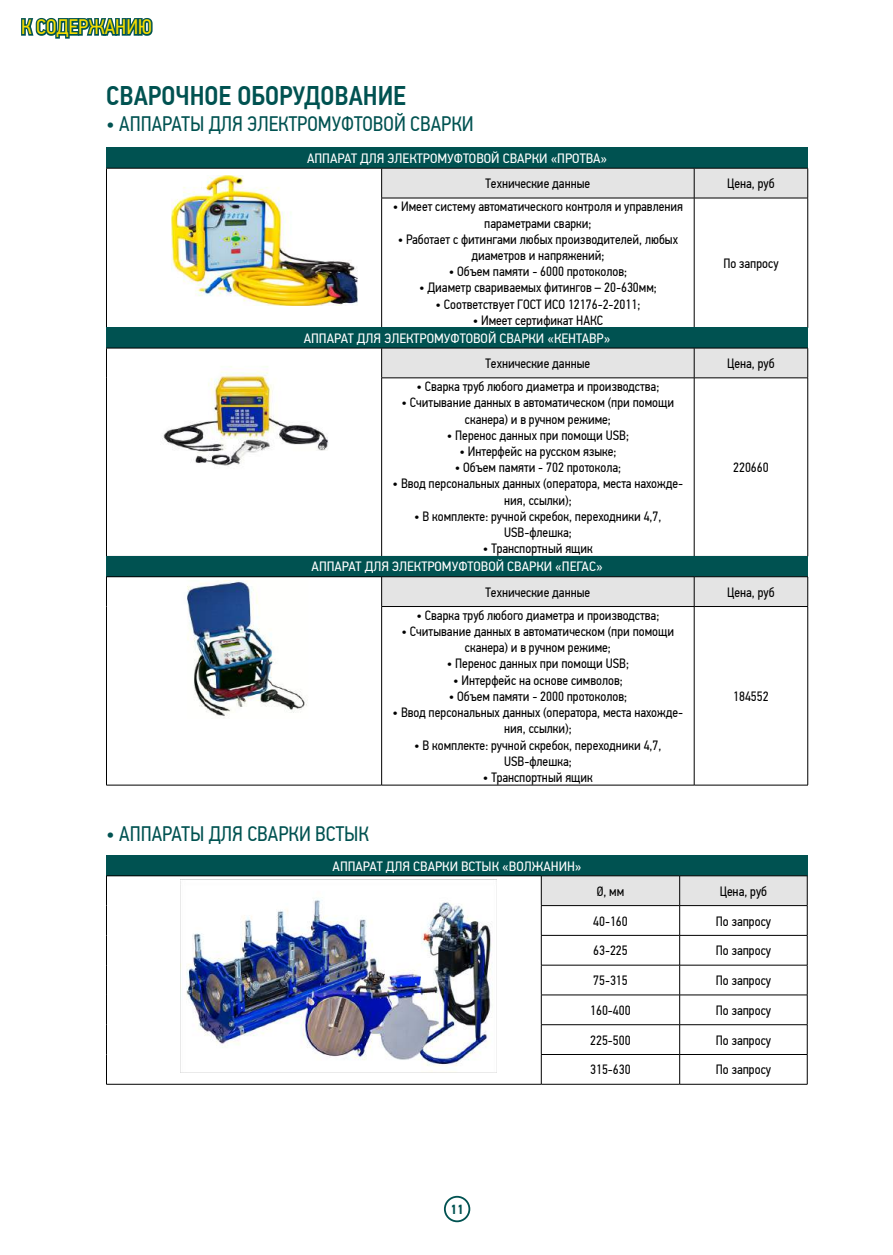
<style>
.page{position:relative;width:893px;height:1255px;background:#fff}
.page>*{position:absolute;margin:0;border:0;box-sizing:border-box;transform-origin:0 0}
.t1{font:500 27px "PF Din Text Cond Pro";color:#005251}
.t2{font:21px "PF Din Text Cond Pro";color:#005251}
.t3{font:21px "PF Din Text Cond Pro";color:#f7dd00}
.t4{font:13.5px/16.2px "PF Din Text Cond Pro";color:#000;text-align:center}
.t5{font:13.5px "PF Din Text Cond Pro";color:#fff;scale:1.1 1}
.t6{font:13.5px "PF Stamps Pro Solid";color:#005251}
</style>
<div class="page">
<div style="left:444px;top:1195px;width:26px;height:27px;border:2px solid #005251;border-radius:50%"></div>
<div style="left:106px;top:148px;width:702px;height:20px;background:#005251"></div>
<div style="left:382px;top:169px;width:425px;height:29px;background:#e4e4e4"></div>
<hr style="left:106px;top:168px;width:276px;height:1px;background:#000">
<hr style="left:106px;top:198px;width:1px;height:130px;background:#000">
<hr style="left:382px;top:168px;width:312px;height:1px;background:#000">
<hr style="left:381px;top:168px;width:1px;height:30px;background:#000">
<hr style="left:694px;top:168px;width:114px;height:1px;background:#000">
<hr style="left:694px;top:168px;width:1px;height:30px;background:#000">
<hr style="left:807px;top:168px;width:1px;height:30px;background:#000">
<hr style="left:381px;top:198px;width:313px;height:1px;background:#000">
<hr style="left:381px;top:198px;width:1px;height:130px;background:#000">
<hr style="left:694px;top:198px;width:114px;height:1px;background:#000">
<hr style="left:694px;top:198px;width:1px;height:130px;background:#000">
<hr style="left:807px;top:198px;width:1px;height:130px;background:#000">
<img style="left:171px;top:175px;width:186px;height:130px">
<div style="left:106px;top:327px;width:702px;height:21px;background:#005251"></div>
<hr style="left:106px;top:348px;width:276px;height:1px;background:#000">
<hr style="left:106px;top:348px;width:1px;height:30px;background:#000">
<hr style="left:106px;top:378px;width:1px;height:178px;background:#000">
<div style="left:381px;top:348px;width:427px;height:29px;background:#e4e4e4"></div>
<hr style="left:381px;top:377px;width:313px;height:1px;background:#000">
<hr style="left:381px;top:378px;width:1px;height:178px;background:#000">
<hr style="left:694px;top:377px;width:114px;height:1px;background:#000">
<hr style="left:694px;top:378px;width:1px;height:178px;background:#000">
<hr style="left:807px;top:378px;width:1px;height:178px;background:#000">
<img style="left:162px;top:366px;width:167px;height:101px">
<div style="left:106px;top:556px;width:702px;height:20px;background:#005251"></div>
<hr style="left:106px;top:576px;width:276px;height:1px;background:#000">
<svg style="left:106px;top:577px;width:1px;height:29px"></svg>
<hr style="left:106px;top:606px;width:1px;height:179px;background:#000">
<hr style="left:106px;top:784px;width:276px;height:1px;background:#000">
<svg style="left:381px;top:576px;width:427px;height:30px;background:#d9dada"></svg>
<hr style="left:381px;top:606px;width:313px;height:1px;background:#000">
<hr style="left:381px;top:606px;width:1px;height:179px;background:#000">
<hr style="left:694px;top:606px;width:114px;height:1px;background:#000">
<hr style="left:694px;top:606px;width:1px;height:179px;background:#000">
<hr style="left:807px;top:606px;width:1px;height:179px;background:#000">
<hr style="left:382px;top:784px;width:312px;height:1px;background:#000">
<hr style="left:694px;top:784px;width:114px;height:1px;background:#000">
<img style="left:187px;top:580px;width:120px;height:138px">
<div style="left:106px;top:855px;width:702px;height:20px;background:#005251"></div>
<hr style="left:106px;top:875px;width:435px;height:1px;background:#000">
<svg style="left:106px;top:876px;width:1px;height:29px"></svg>
<hr style="left:106px;top:905px;width:1px;height:30px;background:#000">
<hr style="left:106px;top:935px;width:1px;height:30px;background:#000">
<svg style="left:106px;top:965px;width:1px;height:29px"></svg>
<hr style="left:106px;top:994px;width:1px;height:30px;background:#000">
<hr style="left:106px;top:1024px;width:1px;height:30px;background:#000">
<hr style="left:106px;top:1054px;width:1px;height:30px;background:#000">
<hr style="left:106px;top:1083px;width:435px;height:1px;background:#000">
<svg style="left:541px;top:875px;width:267px;height:30px;background:#d8d8d8"></svg>
<hr style="left:541px;top:905px;width:139px;height:1px;background:#000">
<hr style="left:541px;top:905px;width:1px;height:30px;background:#000">
<hr style="left:680px;top:905px;width:127px;height:1px;background:#000">
<hr style="left:679px;top:905px;width:1px;height:30px;background:#000">
<hr style="left:807px;top:905px;width:1px;height:30px;background:#000">
<hr style="left:541px;top:935px;width:139px;height:1px;background:#000">
<hr style="left:680px;top:935px;width:127px;height:1px;background:#000">
<hr style="left:541px;top:964px;width:139px;height:1px;background:#000">
<hr style="left:680px;top:964px;width:127px;height:1px;background:#000">
<hr style="left:541px;top:994px;width:139px;height:1px;background:#000">
<svg style="left:541px;top:935px;width:1px;height:89px"></svg>
<hr style="left:680px;top:994px;width:127px;height:1px;background:#000">
<svg style="left:679px;top:935px;width:1px;height:89px"></svg>
<svg style="left:807px;top:935px;width:1px;height:89px"></svg>
<hr style="left:541px;top:1024px;width:139px;height:1px;background:#000">
<hr style="left:541px;top:1024px;width:1px;height:30px;background:#000">
<hr style="left:680px;top:1024px;width:127px;height:1px;background:#000">
<hr style="left:679px;top:1024px;width:1px;height:30px;background:#000">
<hr style="left:807px;top:1024px;width:1px;height:30px;background:#000">
<hr style="left:541px;top:1054px;width:139px;height:1px;background:#000">
<hr style="left:541px;top:1054px;width:1px;height:30px;background:#000">
<hr style="left:680px;top:1054px;width:127px;height:1px;background:#000">
<hr style="left:679px;top:1054px;width:1px;height:30px;background:#000">
<hr style="left:807px;top:1054px;width:1px;height:30px;background:#000">
<hr style="left:541px;top:1083px;width:139px;height:1px;background:#000">
<hr style="left:680px;top:1083px;width:127px;height:1px;background:#000">
<img style="left:181px;top:879px;width:315px;height:187px">
<svg style="left:21px;top:18px;width:134px;height:180px"></svg>
<h2 class="t3" style="left:21px;top:15px;width:132px">К СОДЕРЖАНИЮ</h2>
<h1 class="t1" style="left:106px;top:80px;width:301px">СВАРОЧНОЕ ОБОРУДОВАНИЕ</h1>
<h2 class="t2" style="left:106px;top:111px;width:369px">• АППАРАТЫ ДЛЯ ЭЛЕКТРОМУФТОВОЙ СВАРКИ</h2>
<p class="t5" style="left:307px;top:150px;width:274px">АППАРАТ ДЛЯ ЭЛЕКТРОМУФТОВОЙ СВАРКИ «ПРОТВА»</p>
<p class="t4" style="left:486px;top:175px;width:106px">Технические данные</p>
<p class="t4" style="left:727px;top:175px;width:49px">Цена, руб</p>
<p class="t4" style="left:393px;top:199px;width:292px">• Имеет систему автоматического контроля и управления параметрами сварки;</p>
<p class="t4" style="left:398px;top:231px;width:282px">• Работает с фитингами любых производителей, любых диаметров и напряжений;</p>
<p class="t4" style="left:449px;top:263px;width:180px">• Объем памяти - 6000 протоколов;</p>
<p class="t4" style="left:419px;top:280px;width:239px">• Диаметр свариваемых фитингов – 20-630мм;</p>
<p class="t4" style="left:436px;top:296px;width:206px">• Соответствует ГОСТ ИСО 12176-2-2011;</p>
<p class="t4" style="left:473px;top:312px;width:132px">• Имеет сертификат НАКС</p>
<p class="t4" style="left:723px;top:255px;width:57px">По запросу</p>
<p class="t5" style="left:304px;top:330px;width:280px">АППАРАТ ДЛЯ ЭЛЕКТРОМУФТОВОЙ СВАРКИ «КЕНТАВР»</p>
<p class="t4" style="left:486px;top:355px;width:106px">Технические данные</p>
<p class="t4" style="left:727px;top:355px;width:49px">Цена, руб</p>
<p class="t4" style="left:416px;top:378px;width:244px">• Сварка труб любого диаметра и производства;</p>
<p class="t4" style="left:402px;top:394px;width:274px">• Считывание данных в автоматическом (при помощи сканера) и в ручном режиме;</p>
<p class="t4" style="left:447px;top:427px;width:184px">• Перенос данных при помощи USB;</p>
<p class="t4" style="left:459px;top:443px;width:159px">• Интерфейс на русском языке;</p>
<p class="t4" style="left:455px;top:459px;width:168px">• Объем памяти - 702 протокола;</p>
<p class="t4" style="left:393px;top:475px;width:292px">• Ввод персональных данных (оператора, места нахожде&shy;ния, ссылки);</p>
<p class="t4" style="left:414px;top:508px;width:249px">• В комплекте: ручной скребок, переходники 4,7,<br>USВ-флешка;</p>
<p class="t4" style="left:483px;top:540px;width:111px">• Транспортный ящик</p>
<p class="t4" style="left:733px;top:459px;width:37px">220660</p>
<p class="t5" style="left:312px;top:559px;width:266px">АППАРАТ ДЛЯ ЭЛЕКТРОМУФТОВОЙ СВАРКИ «ПЕГАС»</p>
<p class="t4" style="left:486px;top:584px;width:106px">Технические данные</p>
<p class="t4" style="left:727px;top:584px;width:49px">Цена, руб</p>
<p class="t4" style="left:416px;top:607px;width:244px">• Сварка труб любого диаметра и производства;</p>
<p class="t4" style="left:402px;top:623px;width:274px">• Считывание данных в автоматическом (при помощи сканера) и в ручном режиме;</p>
<p class="t4" style="left:447px;top:655px;width:184px">• Перенос данных при помощи USB;</p>
<p class="t4" style="left:453px;top:672px;width:171px">• Интерфейс на основе символов;</p>
<p class="t4" style="left:449px;top:688px;width:180px">• Объем памяти - 2000 протоколов;</p>
<p class="t4" style="left:393px;top:704px;width:292px">• Ввод персональных данных (оператора, места нахожде&shy;ния, ссылки);</p>
<p class="t4" style="left:414px;top:736px;width:249px">• В комплекте: ручной скребок, переходники 4,7,<br>USВ-флешка;</p>
<p class="t4" style="left:483px;top:769px;width:111px">• Транспортный ящик</p>
<p class="t4" style="left:733px;top:688px;width:37px">184552</p>
<h2 class="t2" style="left:106px;top:821px;width:264px">• АППАРАТЫ ДЛЯ СВАРКИ ВСТЫК</h2>
<p class="t5" style="left:333px;top:857px;width:228px">АППАРАТ ДЛЯ СВАРКИ ВСТЫК «ВОЛЖАНИН»</p>
<p class="t4" style="left:597px;top:883px;width:29px">Ø, мм</p>
<p class="t4" style="left:720px;top:883px;width:49px">Цена, руб</p>
<p class="t4" style="left:593px;top:912px;width:36px">40-160</p>
<p class="t4" style="left:716px;top:912px;width:57px">По запросу</p>
<p class="t4" style="left:593px;top:942px;width:36px">63-225</p>
<p class="t4" style="left:716px;top:942px;width:57px">По запросу</p>
<p class="t4" style="left:593px;top:972px;width:36px">75-315</p>
<p class="t4" style="left:716px;top:972px;width:57px">По запросу</p>
<p class="t4" style="left:590px;top:1002px;width:42px">160-400</p>
<p class="t4" style="left:716px;top:1002px;width:57px">По запросу</p>
<p class="t4" style="left:590px;top:1031px;width:42px">225-500</p>
<p class="t4" style="left:716px;top:1031px;width:57px">По запросу</p>
<p class="t4" style="left:590px;top:1061px;width:42px">315-630</p>
<p class="t4" style="left:716px;top:1061px;width:57px">По запросу</p>
<p class="t6" style="left:451px;top:1201px;width:14px">11</p>
</div>
